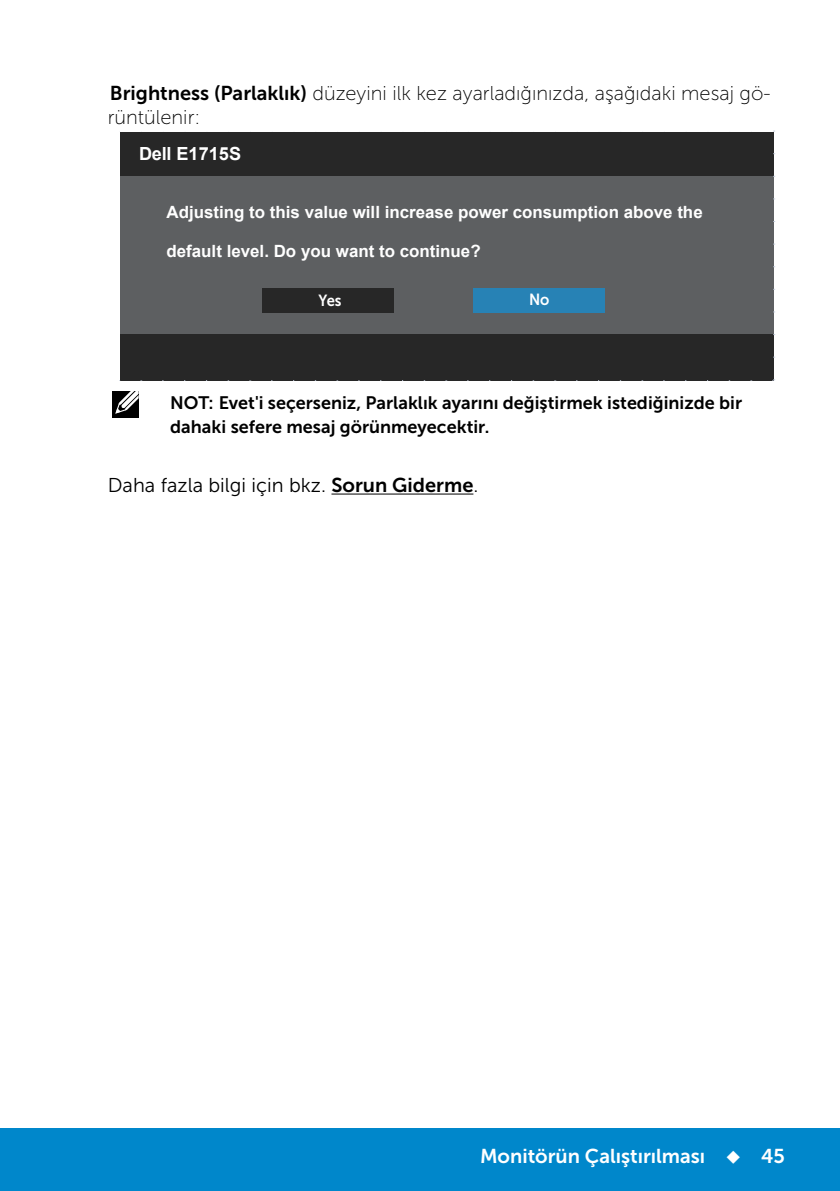
<style>
.page{position:relative;width:840px;height:1191px;background:#fff}
.page>*{position:absolute;margin:0;border:0;box-sizing:border-box;transform-origin:0 0}
.t1{font:20px/24px "Museo Sans For Dell 100";color:#000}
.t2{font:20px "Museo Sans For Dell 300";color:#000}
.t3{font:20px "Museo Sans For Dell 700";color:#fff}
.t4{font:18px/24px "Museo Sans For Dell 700";color:#000}
.t5{font:700 18px "Arial";color:#fff}
.t6{font:700 16.8px "Arial";color:#fff}
.t7{font:16px "Museo Sans For Dell 700";color:#fff;scale:.92 1}
.s1{font-family:"Museo Sans For Dell 700"}
</style>
<div class="page">
<div style="left:0;top:1128px;width:839px;height:63px;background:#0087cb"></div>
<hr style="left:331px;top:493px;width:142px;height:1px;background:#000">
<div style="left:120px;top:132px;width:653px;height:45px;background:#272727"></div>
<div style="left:120px;top:176px;width:653px;height:159px;background:#5d5f61"></div>
<div style="left:120px;top:334px;width:653px;height:47px;background:#272727"></div>
<div style="left:262px;top:288px;width:131px;height:24px;background:#272727"></div>
<div style="left:472px;top:288px;width:132px;height:24px;background:#2782b5"></div>
<div style="left:112px;top:391px;width:26px;height:26px;background:#000"></div>
<svg style="left:115px;top:391px;width:24px;height:23px"></svg>
<p class="t1" style="left:108px;top:81px;width:664px"><span class="s1">Brightness (Parlaklık)</span> düzeyini ilk kez ayarladığınızda, aşağıdaki mesaj gö&shy;rüntülenir:</p>
<p class="t5" style="left:139px;top:141px;width:103px">Dell E1715S</p>
<p class="t6" style="left:166px;top:200px;width:537px">Adjusting to this value will increase power consumption above the</p>
<p class="t6" style="left:166px;top:239px;width:315px">default level. Do you want to continue?</p>
<p class="t7" style="left:318px;top:292px;width:26px">Yes</p>
<p class="t7" style="left:528px;top:290px;width:24px">No</p>
<p class="t4" style="left:170px;top:390px;width:573px">NOT: Evet'i seçerseniz, Parlaklık ayarını değiştirmek istediğinizde bir dahaki sefere mesaj görünmeyecektir.</p>
<p class="t2" style="left:108px;top:474px;width:372px">Daha fazla bilgi için bkz. <span class="s1">Sorun Giderme</span>.</p>
<p class="t3" style="left:479px;top:1144px;width:306px">Monitörün Çalıştırılması ◆ 45</p>
</div>
